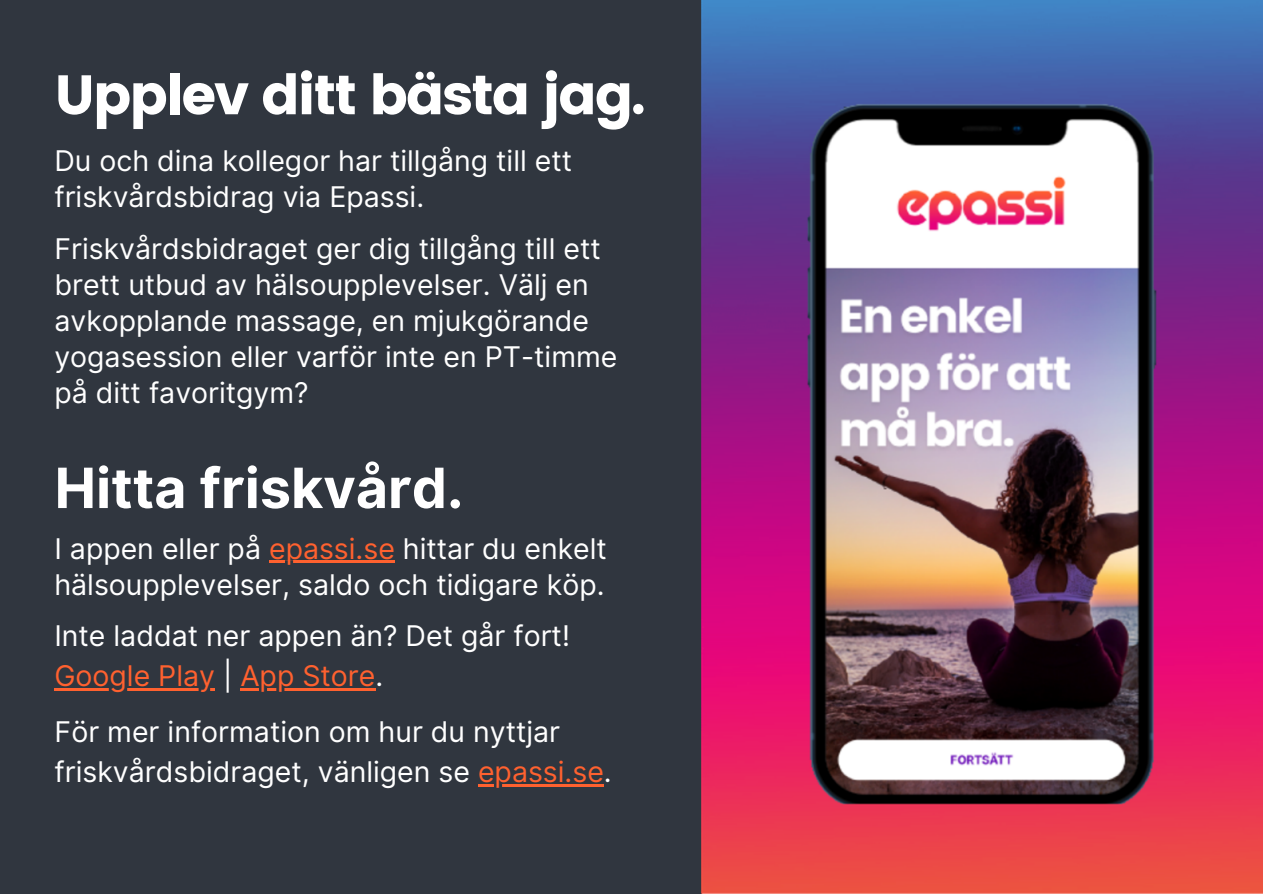
<style>
.page{position:relative;width:1263px;height:894px;background:#fff}
.page>*{position:absolute;margin:0;border:0;box-sizing:border-box;transform-origin:0 0}
.t1{font:55.5px "Poppins";letter-spacing:-.04em;color:#fff}
.t2{font:700 55.5px "Inter";color:#fff}
.t3{font:28.5px/36px "Inter";color:#fff}
.t4{font:28.5px "Inter";color:#ff612f}
.s1{color:#ff612f}
.s2{color:#fff}
</style>
<div class="page">
<div style="left:0;top:0;width:703px;height:893px;background:#30363f"></div>
<img style="left:702px;top:0;width:561px;height:893px">
<hr style="left:269px;top:560px;width:126px;height:3px;background:#ff612f">
<hr style="left:54px;top:688px;width:161px;height:2px;background:#ff612f">
<hr style="left:240px;top:688px;width:135px;height:2px;background:#ff612f">
<hr style="left:478px;top:783px;width:126px;height:3px;background:#ff612f">
<p class="t1" style="left:54px;top:63px;width:592px">Upplev ditt bästa jag.</p>
<p class="t3" style="left:54px;top:143px;width:519px">Du och dina kollegor har tillgång till ett friskvårdsbidrag via Epassi.</p>
<p class="t3" style="left:54px;top:231px;width:565px">Friskvårdsbidraget ger dig tillgång till ett brett utbud av hälsoupplevelser. Välj en avkopplande massage, en mjukgörande yogasession eller varför inte en PT-timme på ditt favoritgym?</p>
<p class="t2" style="left:55px;top:454px;width:410px">Hitta friskvård.</p>
<p class="t3" style="left:54px;top:530px;width:554px">I appen eller på <span class="s1">epassi.se</span> hittar du enkelt hälsoupplevelser, saldo och tidigare köp.</p>
<p class="t3" style="left:54px;top:618px;width:517px">Inte laddat ner appen än? Det går fort!</p>
<p class="t4" style="left:54px;top:658px;width:330px">Google Play <span class="s2">|</span> App Store<span class="s2">.</span></p>
<p class="t3" style="left:55px;top:712px;width:559px;line-height:39.3px">För mer information om hur du nyttjar friskvårdsbidraget, vänligen se <span class="s1">epassi.se</span>.</p>
</div>
